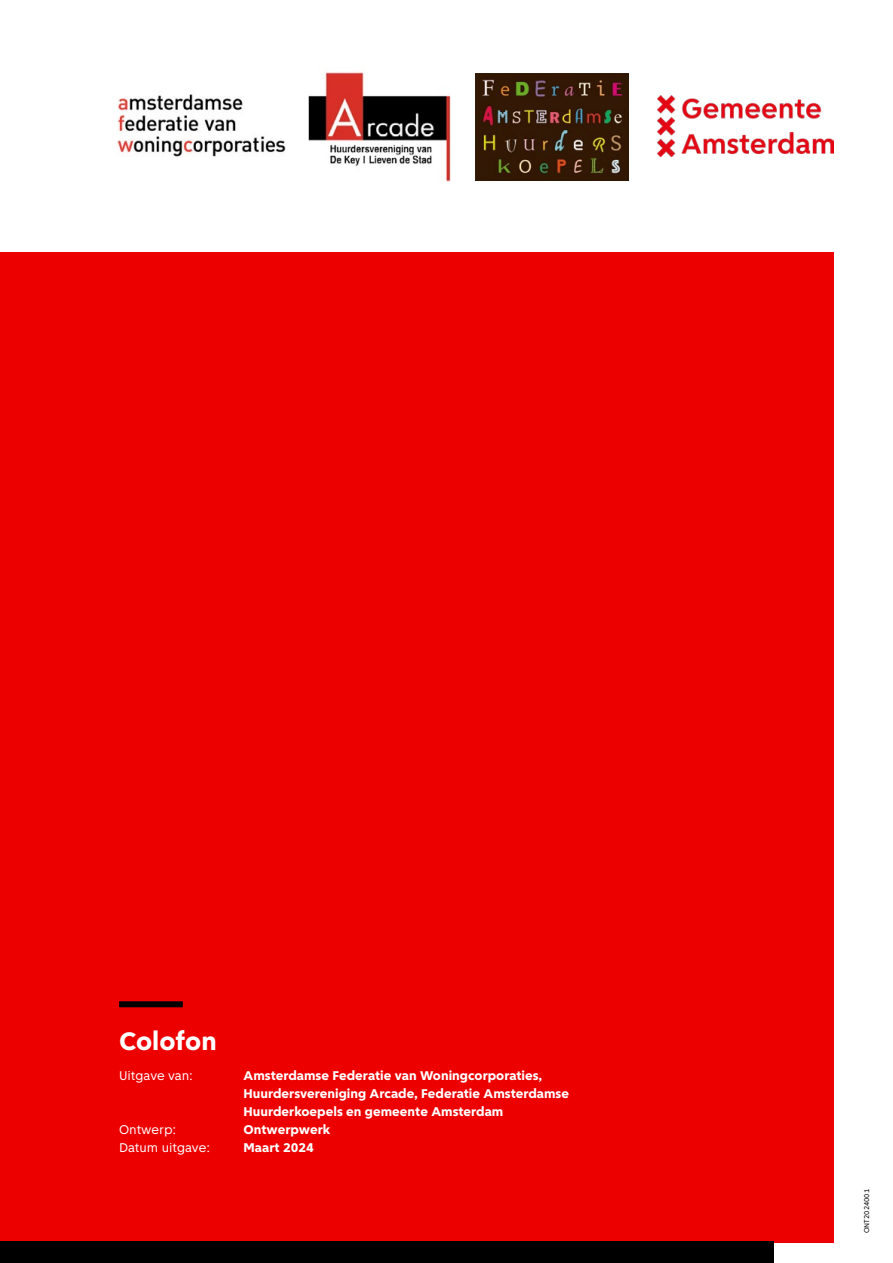
<style>
.page{position:relative;width:893px;height:1263px;background:#fff}
.page>*{position:absolute;margin:0;border:0;box-sizing:border-box;transform-origin:0 0}
.H1_Kop_colofon{font:800 27px "Amsterdam Sans";color:#fff}
.P_Brood_heavy_9_12{font:800 13.5px/18px "Amsterdam Sans";color:#fff}
.P_Brood_heavy_9_12-2{font:13.5px "Amsterdam Sans";color:#fff}
.t1{font:7.5px "Amsterdam Sans";color:#000}
</style>
<div class="page">
<div style="left:0;top:252px;width:833px;height:990px;background:#ec0000"></div>
<div style="left:0;top:1242px;width:774px;height:21px;background:#000"></div>
<div style="left:119px;top:1001px;width:64px;height:6px;background:#000"></div>
<img style="left:117px;top:94px;width:169px;height:63px">
<img style="left:308px;top:72px;width:168px;height:110px">
<img style="left:476px;top:73px;width:152px;height:108px">
<img style="left:658px;top:96px;width:175px;height:61px">
<h1 class="H1_Kop_colofon" style="left:119px;top:1025px;width:99px">Colofon</h1>
<p class="P_Brood_heavy_9_12-2" style="left:119px;top:1068px;width:75px">Uitgave van:</p>
<p class="P_Brood_heavy_9_12" style="left:244px;top:1067px;width:327px">Amsterdamse Federatie van Woningcorporaties,<br>Huurdersvereniging Arcade, Federatie Amsterdamse<br>Huurderkoepels en gemeente Amsterdam</p>
<p class="P_Brood_heavy_9_12-2" style="left:119px;top:1122px;width:59px">Ontwerp:</p>
<p class="P_Brood_heavy_9_12" style="left:244px;top:1121px;width:88px">Ontwerpwerk</p>
<p class="P_Brood_heavy_9_12-2" style="left:119px;top:1140px;width:93px">Datum uitgave:</p>
<p class="P_Brood_heavy_9_12" style="left:244px;top:1139px;width:72px">Maart 2024</p>
<p class="t1" style="left:862px;top:1233px;width:46px;rotate:-90deg">ONT2024001</p>
</div>
